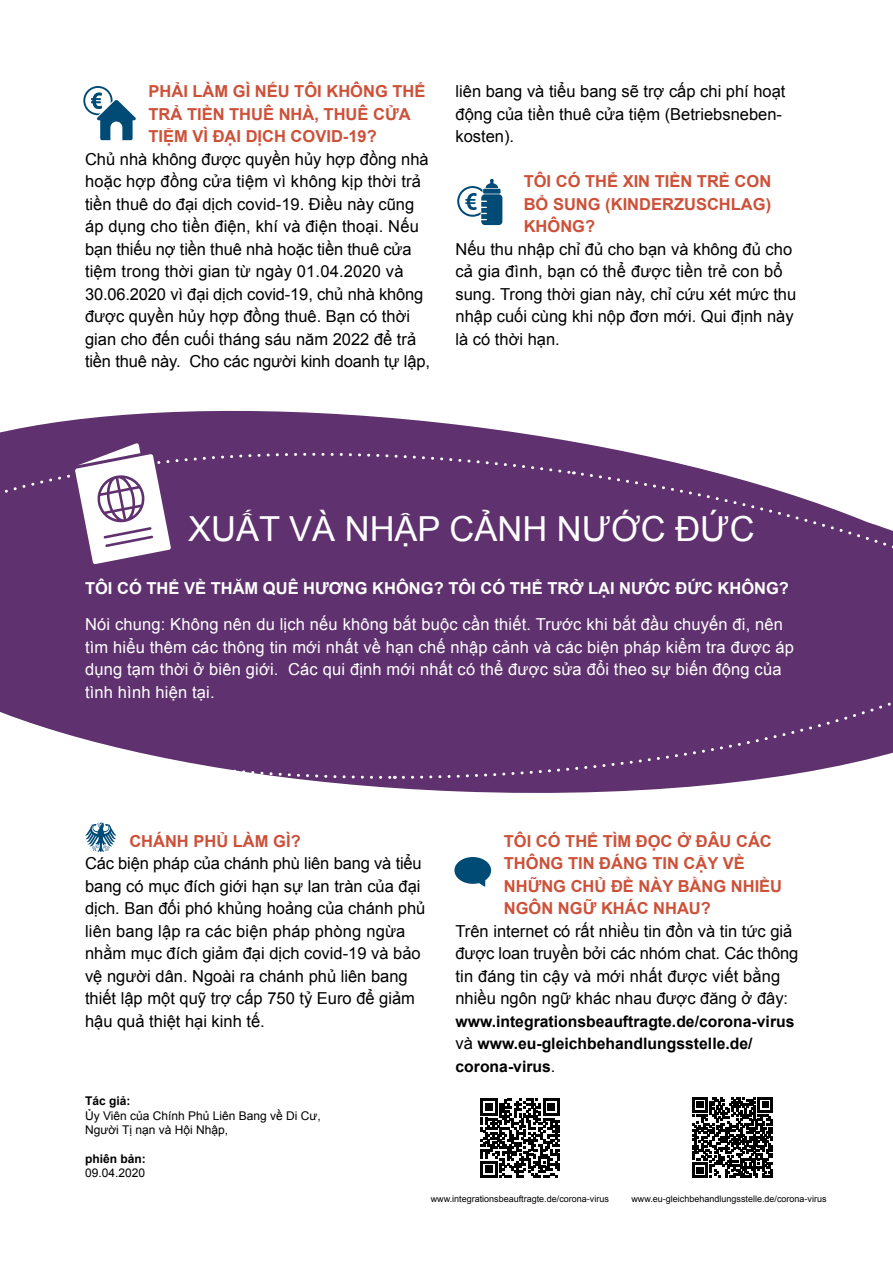
<style>
.page{position:relative;width:893px;height:1263px;background:#fff}
.page>*{position:absolute;margin:0;border:0;box-sizing:border-box;transform-origin:0 0}
.t1{font:34.5px "Arial";color:#fff}
.t2{font:16.5px/22.5px "Arial";color:#000}
.t3{font:16.5px/22.5px "Arial";letter-spacing:.01em;color:#fff}
.t4{font:700 16.5px/22.5px "Arial";color:#cd5038}
.t5{font:700 16.5px "Arial";color:#fff}
.t6{font:700 15.75px/22.5px "Arial";color:#000}
.t7{font:12px/14.4px "Arial";color:#000}
.t8{font:700 12px "Arial";color:#000}
.t9{font:9px "Arial";color:#000}
.s1{font-weight:400;font-size:16.5px}
</style>
<div class="page">
<svg style="left:82px;top:410px;width:627px;height:383px"></svg>
<div style="left:0;top:419px;width:572px;height:215px;background:#5f316e"></div>
<svg style="left:579px;top:471px;width:246px;height:322px"></svg>
<svg style="left:0;top:514px;width:393px;height:266px;background:#6c427a"></svg>
<div style="left:400px;top:506px;width:493px;height:274px;background:#5f316e"></div>
<svg style="left:83px;top:86px;width:53px;height:54px"></svg>
<svg style="left:85px;top:823px;width:32px;height:29px"></svg>
<svg style="left:457px;top:179px;width:45px;height:46px"></svg>
<svg style="left:75px;top:443px;width:96px;height:121px"></svg>
<svg style="left:454px;top:857px;width:37px;height:30px"></svg>
<svg style="left:480px;top:1099px;width:80px;height:79px"></svg>
<svg style="left:692px;top:1097px;width:81px;height:81px"></svg>
<p class="t4" style="left:149px;top:81px;width:278px">PHẢI LÀM GÌ NẾU TÔI KHÔNG THỂ<br>TRẢ TIỀN THUÊ NHÀ, THUÊ CỬA<br>TIỆM VÌ ĐẠI DỊCH COVID-19?</p>
<p class="t2" style="left:85px;top:148px;width:346px">Chủ nhà không được quyền hủy hợp đồng nhà hoặc hợp đồng cửa tiệm vì không kịp thời trả tiền thuê do đại dịch covid-19. Điều này cũng áp dụng cho tiền điện, khí và điện thoại. Nếu bạn thiếu nợ tiền thuê nhà hoặc tiền thuê cửa tiệm trong thời gian từ ngày 01.04.2020 và 30.06.2020 vì đại dịch covid-19, chủ nhà không được quyền hủy hợp đồng thuê. Bạn có thời gian cho đến cuối tháng sáu năm 2022 để trả tiền thuê này. Cho các người kinh doanh tự lập,</p>
<p class="t2" style="left:455px;top:80px;width:332px">liên bang và tiểu bang sẽ trợ cấp chi phí hoạt động của tiền thuê cửa tiệm (Betriebsneben&shy;kosten).</p>
<p class="t4" style="left:524px;top:171px;width:249px;text-align:justify">TÔI CÓ THỂ XIN TIỀN TRẺ CON BỔ SUNG (KINDERZUSCHLAG)<br>KHÔNG?</p>
<p class="t2" style="left:455px;top:238px;width:342px">Nếu thu nhập chỉ đủ cho bạn và không đủ cho cả gia đình, bạn có thể được tiền trẻ con bổ sung. Trong thời gian này, chỉ cứu xét mức thu nhập cuối cùng khi nộp đơn mới. Qui định này là có thời hạn.</p>
<h1 class="t1" style="left:188px;top:507px;width:568px">XUẤT VÀ NHẬP CẢNH NƯỚC ĐỨC</h1>
<p class="t5" style="left:85px;top:577px;width:705px">TÔI CÓ THỂ VỀ THĂM QUÊ HƯƠNG KHÔNG? TÔI CÓ THỂ TRỞ LẠI NƯỚC ĐỨC KHÔNG?</p>
<p class="t3" style="left:85px;top:613px;width:710px">Nói chung: Không nên du lịch nếu không bắt buộc cần thiết. Trước khi bắt đầu chuyến đi, nên tìm hiểu thêm các thông tin mới nhất về hạn chế nhập cảnh và các biện pháp kiểm tra được áp dụng tạm thời ở biên giới. Các qui định mới nhất có thể được sửa đổi theo sự biến động của tình hình hiện tại.</p>
<p class="t4" style="left:129px;top:830px;width:173px">CHÁNH PHỦ LÀM GÌ?</p>
<p class="t2" style="left:85px;top:852px;width:342px">Các biện pháp của chánh phù liên bang và tiểu bang có mục đích giới hạn sự lan tràn của đại dịch. Ban đối phó khủng hoảng của chánh phủ liên bang lập ra các biện pháp phòng ngừa nhằm mục đích giảm đại dịch covid-19 và bảo vệ người dân. Ngoài ra chánh phủ liên bang thiết lập một quỹ trợ cấp 750 tỷ Euro để giảm hậu quả thiệt hại kinh tế.</p>
<p class="t8" style="left:85px;top:1093px;width:47px">Tác giả:</p>
<p class="t7" style="left:85px;top:1108px;width:237px">Ủy Viên của Chính Phủ Liên Bang về Di Cư,<br>Người Tị nạn và Hội Nhập,</p>
<p class="t8" style="left:85px;top:1151px;width:62px">phiên bản:</p>
<p class="t7" style="left:85px;top:1166px;width:62px">09.04.2020</p>
<p class="t4" style="left:504px;top:830px;width:280px">TÔI CÓ THỂ TÌM ĐỌC Ở ĐÂU CÁC<br>THÔNG TIN ĐÁNG TIN CẬY VỀ<br>NHỮNG CHỦ ĐỀ NÀY BẰNG NHIỀU<br>NGÔN NGỮ KHÁC NHAU?</p>
<p class="t2" style="left:455px;top:920px;width:344px">Trên internet có rất nhiều tin đồn và tin tức giả được loan truyền bởi các nhóm chat. Các thông tin đáng tin cậy và mới nhất được viết bằng nhiều ngôn ngữ khác nhau được đăng ở đây:</p>
<p class="t6" style="left:455px;top:1010px;width:340px">www.integrationsbeauftragte.de/corona-virus <span class="s1">và</span> www.eu-gleichbehandlungsstelle.de/ corona-virus<span class="s1">.</span></p>
<p class="t9" style="left:431px;top:1192px;width:180px">www.integrationsbeauftragte.de/corona-virus</p>
<p class="t9" style="left:631px;top:1192px;width:197px">www.eu-gleichbehandlungsstelle.de/corona-virus</p>
</div>
